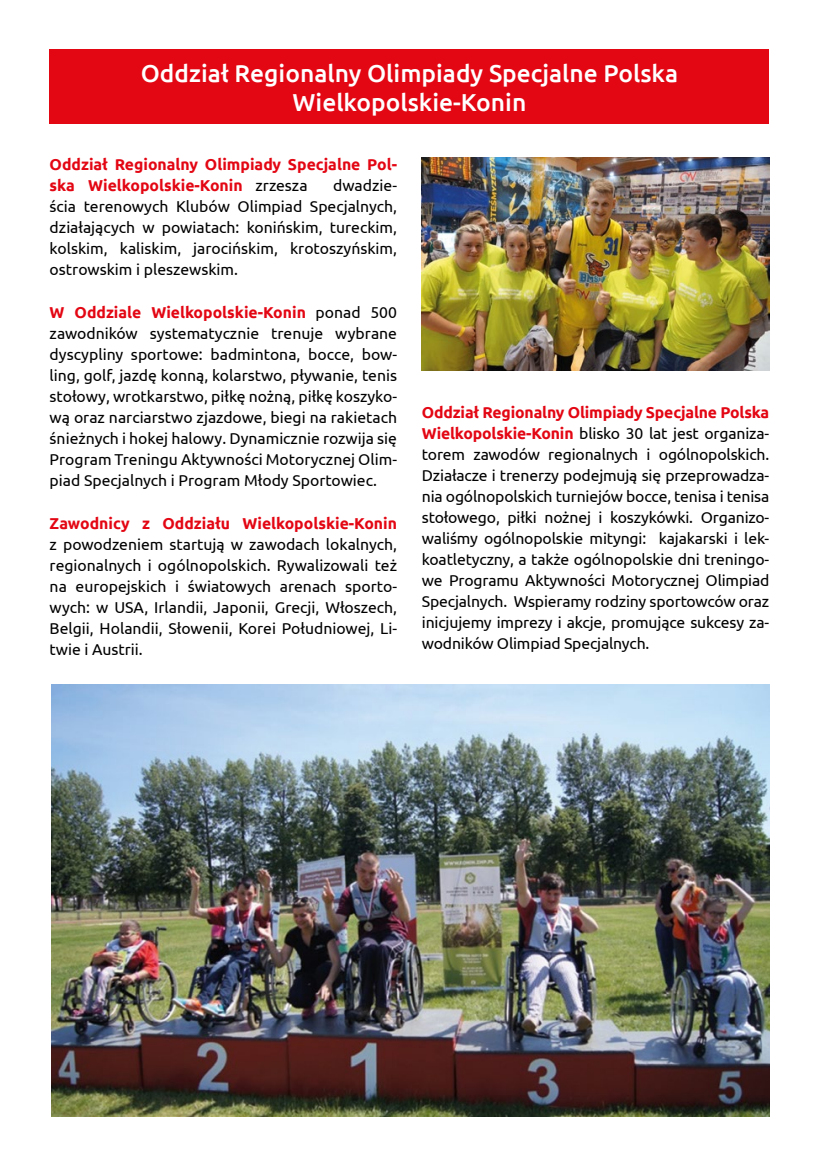
<style>
.page{position:relative;width:819px;height:1166px;background:#fff}
.page>*{position:absolute;margin:0;border:0;box-sizing:border-box;transform-origin:0 0}
.t1{font:500 24.5px/29.4px "Ubuntu";color:#fff;text-align:center}
.t2{font:15.75px/21px "Ubuntu";color:#000;text-align:justify}
.t3{font:700 15.75px/21px "Ubuntu";color:#e30613}
.s1{font-weight:400;color:#000}
.s2{font-weight:700;color:#e30613}
</style>
<div class="page">
<img style="left:51px;top:685px;width:718px;height:431px">
<div style="left:50px;top:50px;width:719px;height:74px;background:#e30613"></div>
<img style="left:422px;top:158px;width:347px;height:213px">
<h1 class="t1" style="left:141px;top:57px;width:539px">Oddział Regionalny Olimpiady Specjalne Polska<br>Wielkopolskie-Konin</h1>
<p class="t3" style="left:50px;top:153px;width:349px">Oddział Regionalny Olimpiady Specjalne Pol&shy;ska Wielkopolskie-Konin <span class="s1">zrzesza</span></p>
<p class="t2" style="left:50px;top:174px;width:349px;text-indent:283px">dwadzie&shy;ścia terenowych Klubów Olimpiad Specjalnych, działających w powiatach: konińskim, tureckim, kolskim, kaliskim, jarocińskim, krotoszyńskim, ostrowskim i pleszewskim.</p>
<p class="t2" style="left:50px;top:301px;width:349px"><span class="s2">W Oddziale Wielkopolskie-Konin</span> ponad 500 zawodników systematycznie trenuje wybrane dyscypliny sportowe: badmintona, bocce, bow&shy;ling, golf, jazdę konną, kolarstwo, pływanie, tenis stołowy, wrotkarstwo, piłkę nożną, piłkę koszyko&shy;wą oraz narciarstwo zjazdowe, biegi na rakietach śnieżnych i hokej halowy. Dynamicznie rozwija się Program Treningu Aktywności Motorycznej Olim&shy;piad Specjalnych i Program Młody Sportowiec.</p>
<p class="t3" style="left:50px;top:513px;width:349px">Zawodnicy z Oddziału Wielkopolskie-Konin</p>
<p class="t2" style="left:50px;top:534px;width:349px">z powodzeniem startują w zawodach lokalnych, regionalnych i ogólnopolskich. Rywalizowali też na europejskich i światowych arenach sporto&shy;wych: w USA, Irlandii, Japonii, Grecji, Włoszech, Belgii, Holandii, Słowenii, Korei Południowej, Li&shy;twie i Austrii.</p>
<p class="t2" style="left:422px;top:401px;width:349px"><span class="s2">Oddział Regionalny Olimpiady Specjalne Polska Wielkopolskie-Konin</span> blisko 30 lat jest organiza&shy;torem zawodów regionalnych i ogólnopolskich.<br>Działacze i trenerzy podejmują się przeprowadza&shy;nia ogólnopolskich turniejów bocce, tenisa i tenisa stołowego, piłki nożnej i koszykówki. Organizo&shy;waliśmy ogólnopolskie mityngi: kajakarski i lek&shy;koatletyczny, a także ogólnopolskie dni treningo&shy;we Programu Aktywności Motorycznej Olimpiad Specjalnych. Wspieramy rodziny sportowców oraz inicjujemy imprezy i akcje, promujące sukcesy za&shy;wodników Olimpiad Specjalnych.</p>
</div>
